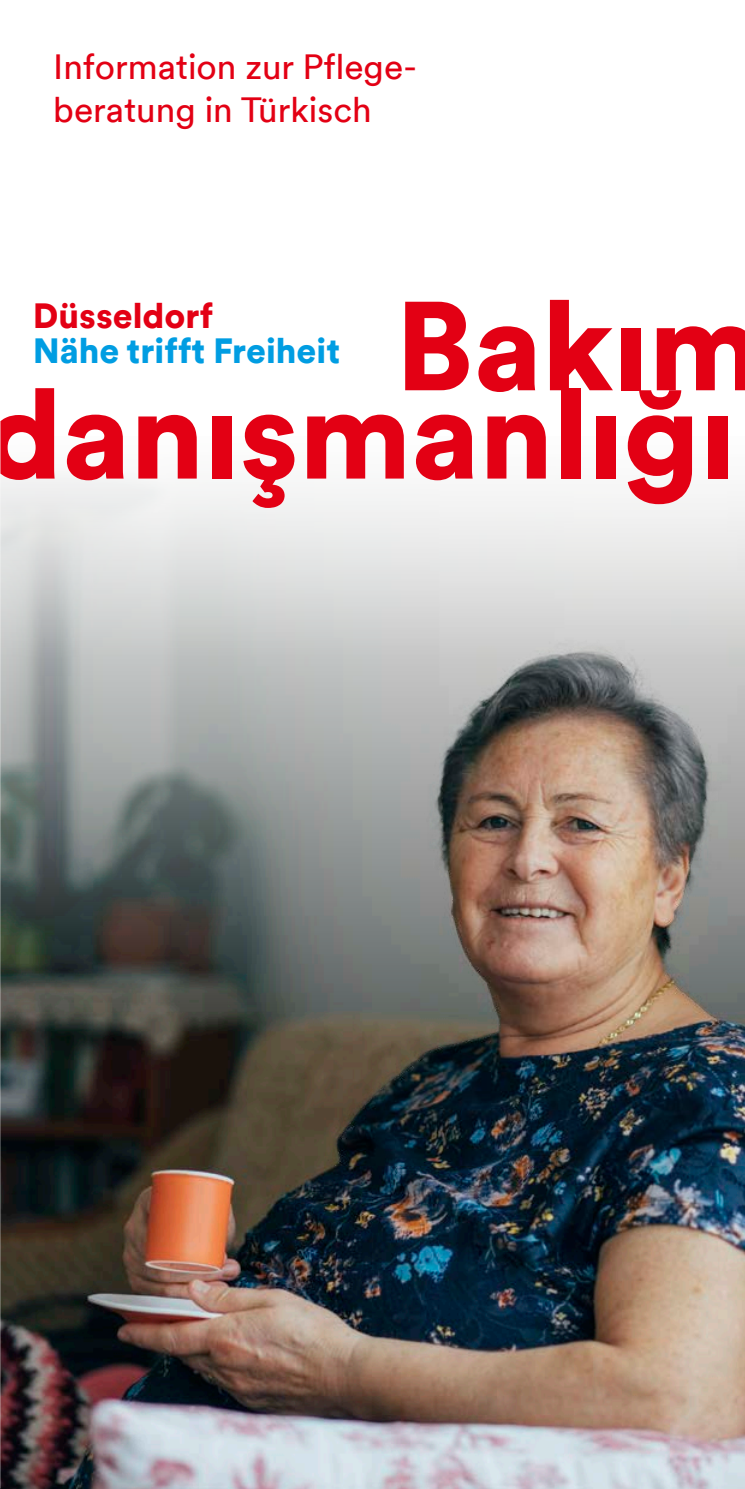
<style>
.page{position:relative;width:745px;height:1489px;background:#fff}
.page>*{position:absolute;margin:0;border:0;box-sizing:border-box;transform-origin:0 0}
.t1{font:900 124.75px/88.2px "Duesseldorf Circular TT";color:#e30014;text-align:right}
.t2{font:35px/42.5px "Duesseldorf Circular TT";color:#e30014}
.t3{font:900 35px "Duesseldorf Circular TT";color:#009de2}
.t4{font:900 35px "Duesseldorf Circular TT";color:#e30014}
</style>
<div class="page">
<img style="left:0;top:475px;width:744px;height:1013px">
<img style="left:273px;top:632px;width:471px;height:532px">
<p class="t2" style="left:53px;top:44px;width:365px">Information zur Pflege&shy;beratung in Türkisch</p>
<h1 class="t1" style="left:-16px;top:297px;width:777px">Bakım danışmanlığı</h1>
<p class="t4" style="left:33px;top:291px;width:182px">Düsseldorf</p>
<p class="t3" style="left:33px;top:326px;width:309px">Nähe trifft Freiheit</p>
</div>
